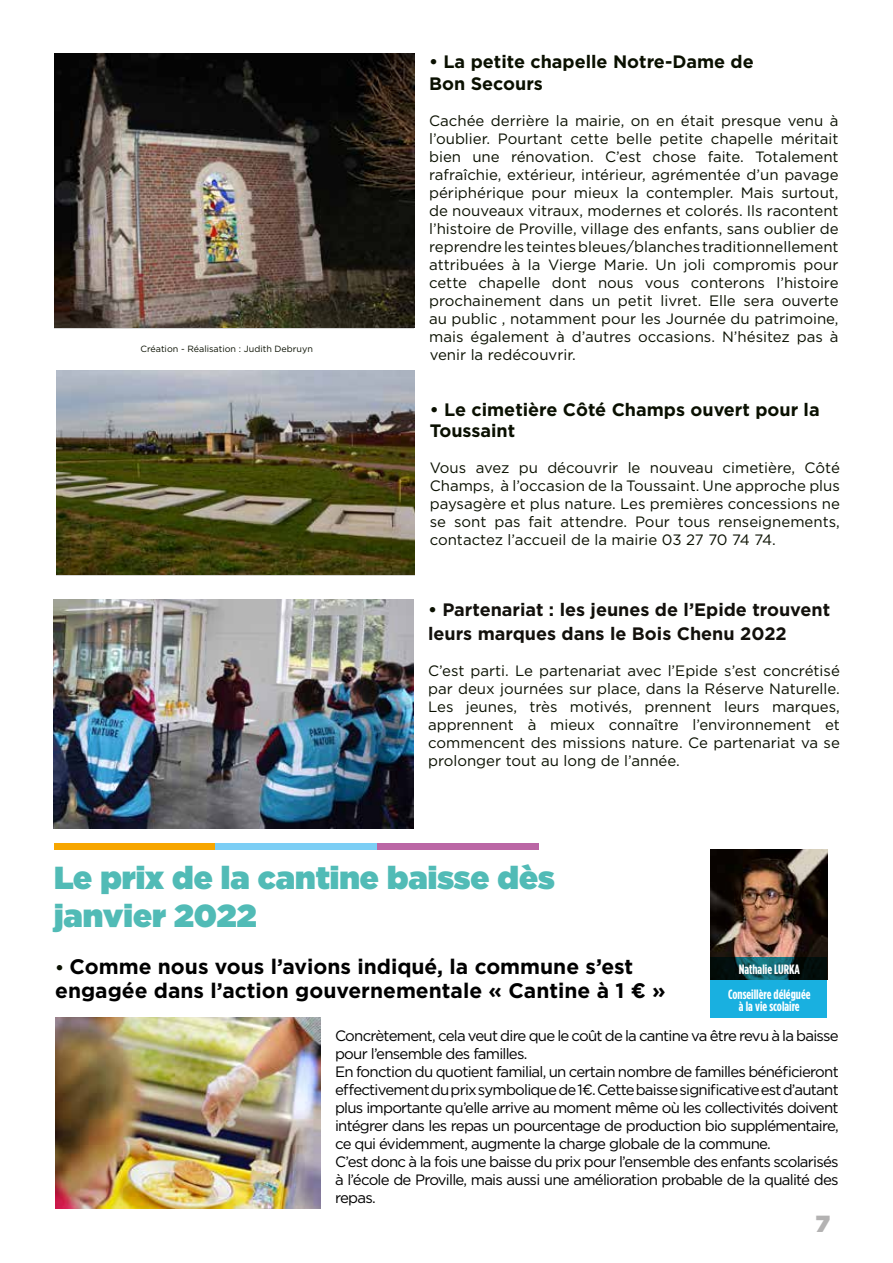
<style>
.page{position:relative;width:893px;height:1263px;background:#fff}
.page>*{position:absolute;margin:0;border:0;box-sizing:border-box;transform-origin:0 0}
.t1{font:900 31.8px/38.2px "Gotham";color:#51bbb6}
.t2{font:900 23.4px "Gotham";color:#b3b2b2}
.t3{font:700 21px/24px "Gotham";color:#000}
.t4{font:700 18px/21.6px "Gotham";color:#0a1001}
.t5{font:700 18px/24px "Gotham";color:#12100b}
.t6{font:15px/18px "Gotham";color:#0a1001;text-align:justify}
.t7{font:15px/18px "Gotham";letter-spacing:-.05em;color:#000}
.t8{font:700 13.5px/24.8px "Gotham Condensed";color:#fff;text-align:center}
.t9{font:9px "Gotham";color:#0a1001}
.s1{color:#0a1001}
.s2{font-size:18px;color:#0a1001}
</style>
<div class="page">
<img style="left:55px;top:54px;width:359px;height:274px">
<img style="left:56px;top:370px;width:359px;height:204px">
<img style="left:55px;top:1017px;width:265px;height:192px">
<img style="left:54px;top:600px;width:359px;height:229px">
<div style="left:54px;top:843px;width:162px;height:6px;background:#f7a600"></div>
<div style="left:215px;top:843px;width:162px;height:6px;background:#7ccef5"></div>
<div style="left:377px;top:843px;width:162px;height:6px;background:#bb66a5"></div>
<img style="left:711px;top:849px;width:116px;height:108px">
<svg style="left:711px;top:957px;width:116px;height:60px;background:#13809f"></svg>
<p class="t9" style="left:140px;top:343px;width:174px">Création - Réalisation : Judith Debruyn</p>
<p class="t4" style="left:429px;top:51px;width:326px">• La petite chapelle Notre-Dame de<br>Bon Secours</p>
<p class="t6" style="left:429px;top:111px;width:411px">Cachée derrière la mairie, on en était presque venu à l’oublier. Pourtant cette belle petite chapelle méritait bien une rénovation. C’est chose faite. Totalement rafraîchie, extérieur, intérieur, agrémentée d’un pavage périphérique pour mieux la contempler. Mais surtout, de nouveaux vitraux, modernes et colorés. Ils racontent l’histoire de Proville, village des enfants, sans oublier de reprendre les teintes bleues/blanches traditionnellement attribuées à la Vierge Marie. Un joli compromis pour cette chapelle dont nous vous conterons l’histoire prochainement dans un petit livret. Elle sera ouverte au public , notamment pour les Journée du patrimoine, mais également à d’autres occasions. N’hésitez pas à venir la redécouvrir.</p>
<p class="t4" style="left:430px;top:398px;width:391px">• Le cimetière Côté Champs ouvert pour la<br>Toussaint</p>
<p class="t6" style="left:430px;top:459px;width:412px">Vous avez pu découvrir le nouveau cimetière, Côté Champs, à l’occasion de la Toussaint. Une approche plus paysagère et plus nature. Les premières concessions ne se sont pas fait attendre. Pour tous renseignements, contactez l’accueil de la mairie 03 27 70 74 74.</p>
<p class="t5" style="left:428px;top:598px;width:404px"><span class="s1">•</span> Partenariat : les jeunes de l’Epide trouvent leurs marques dans le Bois Chenu 2022</p>
<p class="t6" style="left:428px;top:661px;width:413px">C’est parti. Le partenariat avec l’Epide s’est concrétisé par deux journées sur place, dans la Réserve Naturelle.<br>Les jeunes, très motivés, prennent leurs marques, apprennent à mieux connaître l’environnement et commencent des missions nature. Ce partenariat va se prolonger tout au long de l’année.</p>
<h1 class="t1" style="left:54px;top:858px;width:502px">Le prix de la cantine baisse dès janvier 2022</h1>
<h3 class="t3" style="left:55px;top:954px;width:612px"><span class="s2">•</span> Comme nous vous l’avions indiqué, la commune s’est engagée dans l’action gouvernementale « Cantine à 1 € »</h3>
<p class="t8" style="left:728px;top:957px;width:84px">Nathalie LURKA<br>Conseillère déléguée</p>
<p class="t8" style="left:739px;top:994px;width:62px">à la vie scolaire</p>
<p class="t7" style="left:335px;top:1026px;width:505px">Concrètement, cela veut dire que le coût de la cantine va être revu à la baisse pour l’ensemble des familles.<br>En fonction du quotient familial, un certain nombre de familles bénéficieront effectivement du prix symbolique de 1€. Cette baisse significative est d’autant plus importante qu’elle arrive au moment même où les collectivités doivent intégrer dans les repas un pourcentage de production bio supplémentaire, ce qui évidemment, augmente la charge globale de la commune.<br>C’est donc à la fois une baisse du prix pour l’ensemble des enfants scolarisés à l’école de Proville, mais aussi une amélioration probable de la qualité des repas.</p>
<h2 class="t2" style="left:816px;top:1207px;width:16px">7</h2>
</div>
